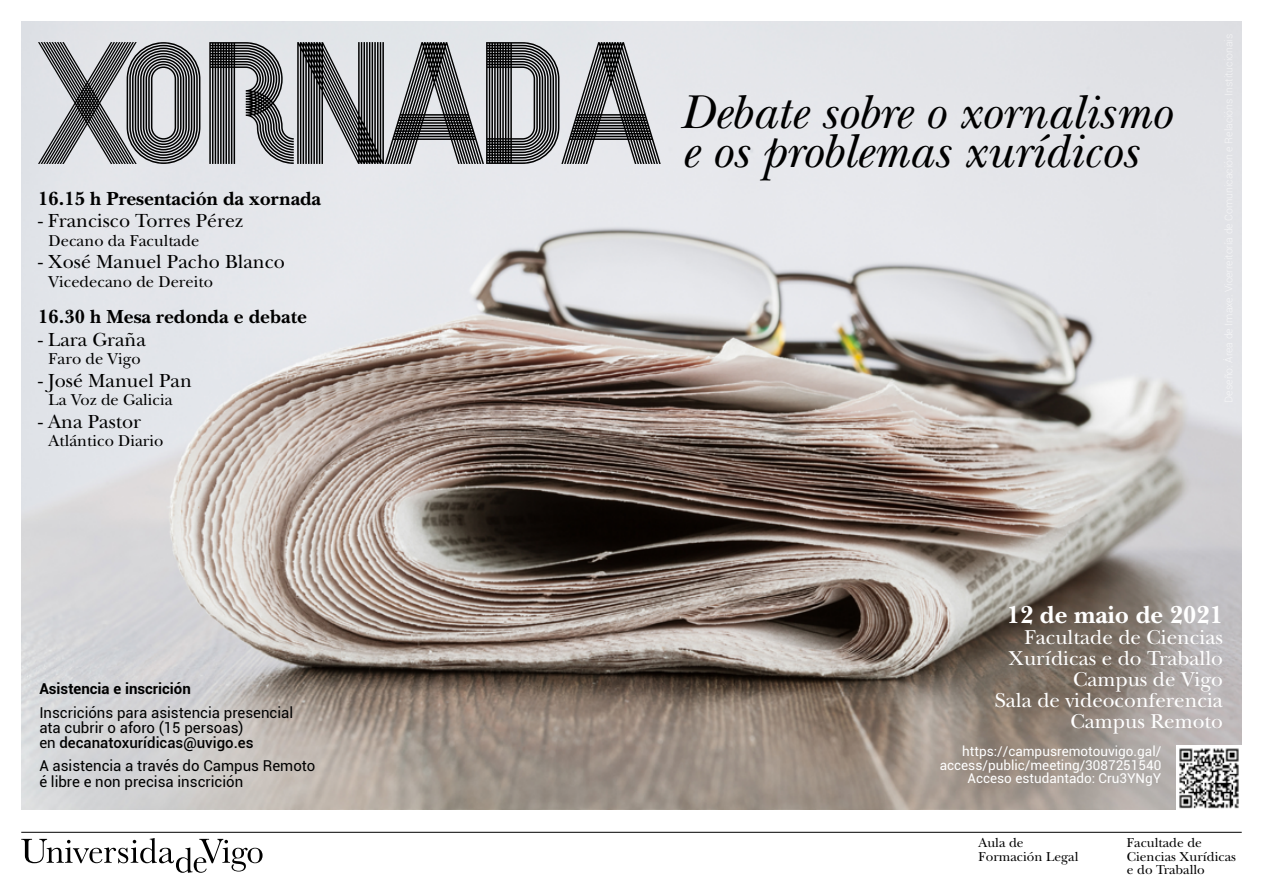
<style>
.page{position:relative;width:1263px;height:893px;background:#fff}
.page>*{position:absolute;margin:0;border:0;box-sizing:border-box;transform-origin:0 0}
.t1{font:700 150px "Campus";letter-spacing:-.1em;color:#000}
.t2{font:italic 49.5px/39px "New Baskerville Std";color:#000}
.t3{font:700 25.5px "New Baskerville Std";color:#fff}
.t4{font:21px/21px "New Baskerville Std";color:#fff;text-align:right}
.t5{font:19.8px "New Baskerville Std";color:#000}
.t6{font:700 19.8px "New Baskerville Std";color:#000}
.t7{font:16.5px "New Baskerville Std";color:#000}
.t8{font:15px/15px "Roboto";color:#000}
.t9{font:700 15px "Roboto";color:#000}
.t10{font:13.5px/13.5px "Roboto";color:#fff;text-align:right}
.t11{font:13.5px/13.5px "New Baskerville Std";color:#000}
.s1{font-weight:500}
</style>
<div class="page">
<img style="left:21px;top:21px;width:1221px;height:788px">
<svg style="left:21px;top:838px;width:242px;height:35px"></svg>
<hr style="left:21px;top:832px;width:1221px;height:1px;background:#000">
<img style="left:1176px;top:745px;width:66px;height:64px">
<h1 class="t1" style="left:39px;top:-16px;width:628px">XORNADA</h1>
<h3 class="t6" style="left:38px;top:187px;width:284px">16.15 h Presentación da xornada</h3>
<h3 class="t5" style="left:38px;top:209px;width:206px">- Francisco Torres Pérez</h3>
<p class="t7" style="left:49px;top:231px;width:152px">Decano da Facultade</p>
<h3 class="t5" style="left:38px;top:250px;width:248px">- Xosé Manuel Pacho Blanco</h3>
<p class="t7" style="left:49px;top:272px;width:166px">Vicedecano de Dereito</p>
<h3 class="t6" style="left:38px;top:305px;width:270px">16.30 h Mesa redonda e debate</h3>
<h3 class="t5" style="left:38px;top:328px;width:109px">- Lara Graña</h3>
<p class="t7" style="left:49px;top:349px;width:94px">Faro de Vigo</p>
<h3 class="t5" style="left:38px;top:369px;width:155px">- José Manuel Pan</h3>
<p class="t7" style="left:49px;top:390px;width:126px">La Voz de Galicia</p>
<h3 class="t5" style="left:38px;top:410px;width:104px">- Ana Pastor</h3>
<p class="t7" style="left:49px;top:431px;width:116px">Atlántico Diario</p>
<h2 class="t2" style="left:681px;top:93px;width:491px">Debate sobre o xornalismo e os problemas xurídicos</h2>
<p class="t9" style="left:39px;top:678px;width:153px">Asistencia e inscrición</p>
<p class="t8" style="left:39px;top:704px;width:255px">Inscricións para asistencia presencial ata cubrir o aforo (15 persoas)<br>en <span class="s1">decanatoxurídicas@uvigo.es</span></p>
<p class="t8" style="left:39px;top:757px;width:278px;line-height:16.2px">A asistencia a través do Campus Remoto é libre e non precisa inscrición</p>
<h3 class="t3" style="left:1007px;top:600px;width:218px">12 de maio de 2021</h3>
<h3 class="t4" style="left:995px;top:627px;width:230px">Facultade de Ciencias<br>Xurídicas e do Traballo<br>Campus de Vigo<br>Sala de videoconferencia<br>Campus Remoto</h3>
<p class="t10" style="left:940px;top:744px;width:223px">https://campusremotouvigo.gal/ access/public/meeting/3087251540<br>Acceso estudantado: Cru3YNgY</p>
<p class="t11" style="left:978px;top:836px;width:101px">Aula de<br>Formación Legal</p>
<p class="t11" style="left:1127px;top:836px;width:111px">Facultade de<br>Ciencias Xurídicas e do Traballo</p>
</div>
